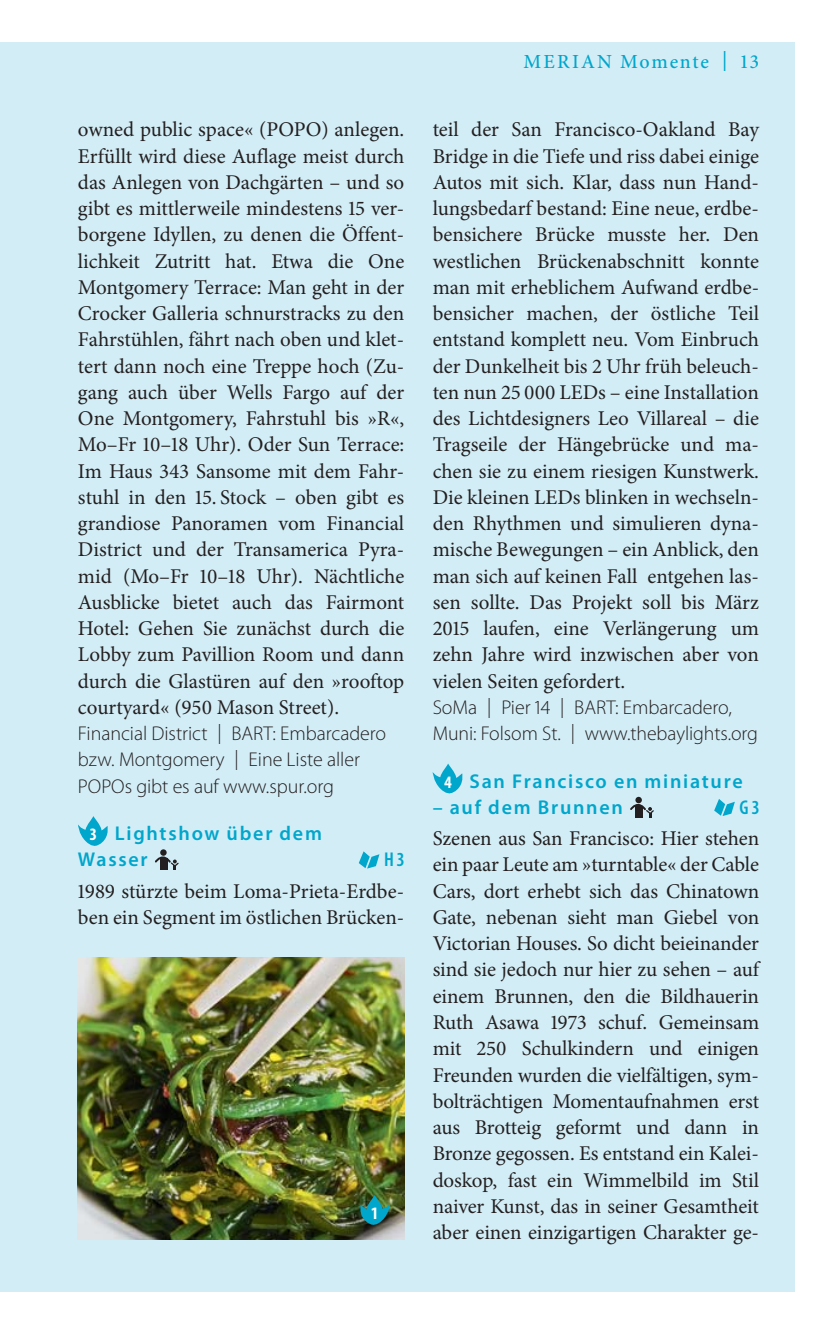
<style>
.page{position:relative;width:837px;height:1333px;background:#fff}
.page>*{position:absolute;margin:0;border:0;box-sizing:border-box;transform-origin:0 0}
.t1{font:21px/26.2px "Minion Pro";color:#231f20;text-align:justify}
.t2{font:300 20px/26.2px "Myriad Pro";letter-spacing:-.005em;color:#231f20}
.t3{font:600 20px/26.2px "Myriad Pro";letter-spacing:.085em;color:#00a6cb}
.t4{font:500 20px "Minion Pro";letter-spacing:.095em;color:#00a6cb}
.t5{font:600 condensed 20px "Myriad Pro";color:#00a6cb}
.t6{font:700 condensed 17.5px "Myriad Pro";color:#fff}
.s1{font-weight:700;font-stretch:condensed;font-size:17.5px;color:#fff}
</style>
<div class="page">
<div style="left:0;top:42px;width:794px;height:1249px;background:#d2edf6"></div>
<img style="left:78px;top:958px;width:326px;height:281px">
<svg style="left:78px;top:816px;width:30px;height:30px"></svg>
<div style="left:160px;top:849px;width:6px;height:7px;background:#231f20;border-radius:50%"></div>
<svg style="left:155px;top:855px;width:24px;height:15px"></svg>
<svg style="left:358px;top:851px;width:21px;height:17px"></svg>
<svg style="left:432px;top:764px;width:31px;height:30px"></svg>
<svg style="left:630px;top:797px;width:24px;height:20px"></svg>
<svg style="left:714px;top:799px;width:20px;height:17px"></svg>
<svg style="left:359px;top:1195px;width:31px;height:31px"></svg>
<p class="t1" style="left:78px;top:118px;width:328px">owned public space« (POPO) anlegen.<br>Erfüllt wird diese Auflage meist durch das Anlegen von Dachgärten – und so gibt es mittlerweile mindestens 15 ver&shy;borgene Idyllen, zu denen die Öffent&shy;lichkeit Zutritt hat. Etwa die One Montgomery Terrace: Man geht in der Crocker Galleria schnurstracks zu den Fahrstühlen, fährt nach oben und klet&shy;tert dann noch eine Treppe hoch (Zu&shy;gang auch über Wells Fargo auf der One Montgomery, Fahrstuhl bis »R«, Mo–Fr 10–18 Uhr). Oder Sun Terrace:<br>Im Haus 343 Sansome mit dem Fahr&shy;stuhl in den 15. Stock – oben gibt es grandiose Panoramen vom Financial District und der Transamerica Pyra&shy;mid (Mo–Fr 10–18 Uhr). Nächtliche Ausblicke bietet auch das Fairmont Hotel: Gehen Sie zunächst durch die Lobby zum Pavillion Room und dann durch die Glas türen auf den »rooftop courtyard« (950 Mason Street).</p>
<p class="t2" style="left:78px;top:722px;width:309px">Financial District | BART: Embarcadero bzw. Montgomery | Eine Liste aller<br>POPOs gibt es auf www.spur.org</p>
<p class="t3" style="left:78px;top:822px;width:245px;text-indent:12px"><span class="s1">3</span> Lightshow über dem<br>Wasser</p>
<p class="t5" style="left:384px;top:848px;width:22px">H 3</p>
<p class="t1" style="left:78px;top:880px;width:328px">1989 stürzte beim Loma-Prieta-Erdbe&shy;ben ein Segment im östlichen Brücken-</p>
<p class="t6" style="left:371px;top:1203px;width:7px">1</p>
<p class="t4" style="left:523px;top:53px;width:237px">MERIAN Momente | 13</p>
<p class="t1" style="left:432px;top:118px;width:328px">teil der San Francisco-Oakland Bay Bridge in die Tiefe und riss dabei einige Autos mit sich. Klar, dass nun Hand&shy;lungsbedarf bestand: Eine neue, erdbe&shy;bensichere Brücke musste her. Den westlichen Brückenabschnitt konnte man mit erheblichem Aufwand erdbe&shy;bensicher machen, der östliche Teil entstand komplett neu. Vom Einbruch der Dunkelheit bis 2 Uhr früh beleuch&shy;ten nun 25 000 LEDs – eine Installation des Lichtdesigners Leo Villareal – die Tragseile der Hängebrücke und ma&shy;chen sie zu einem riesigen Kunstwerk.<br>Die kleinen LEDs blinken in wechseln&shy;den Rhythmen und simulieren dyna&shy;mische Bewegungen – ein Anblick, den man sich auf keinen Fall entgehen las&shy;sen sollte. Das Projekt soll bis März 2015 laufen, eine Verlängerung um zehn Jahre wird inzwischen aber von vielen Seiten gefordert.</p>
<p class="t2" style="left:432px;top:696px;width:99px">SoMa | Pier</p>
<p class="t2" style="left:432px;top:696px;width:326px;text-indent:127px">| BART: Embarcadero,<br>Muni: Folsom St. | www.thebaylights.org</p>
<p class="t3" style="left:444px;top:770px;width:300px"><span class="s1">4</span> San Francisco en miniature</p>
<p class="t3" style="left:432px;top:796px;width:192px">– auf dem Brunnen</p>
<p class="t5" style="left:739px;top:795px;width:21px">G 3</p>
<p class="t1" style="left:432px;top:827px;width:328px">Szenen aus San Francisco: Hier stehen ein paar Leute am »turntable« der Cable Cars, dort erhebt sich das Chinatown Gate, nebenan sieht man Giebel von Victorian Houses. So dicht beiei nander sind sie jedoch nur hier zu sehen – auf einem Brunnen, den die Bildhauerin Ruth Asawa 1973 schuf. Gemeinsam mit 250 Schulkindern und einigen Freunden wurden die vielfältigen, sym&shy;bolträchtigen Momentaufnahmen erst aus Brotteig geformt und dann in Bronze gegossen. Es entstand ein Kalei&shy;doskop, fast ein Wimmelbild im Stil naiver Kunst, das in seiner Gesamtheit aber einen einzigartigen Charakter ge-</p>
</div>
